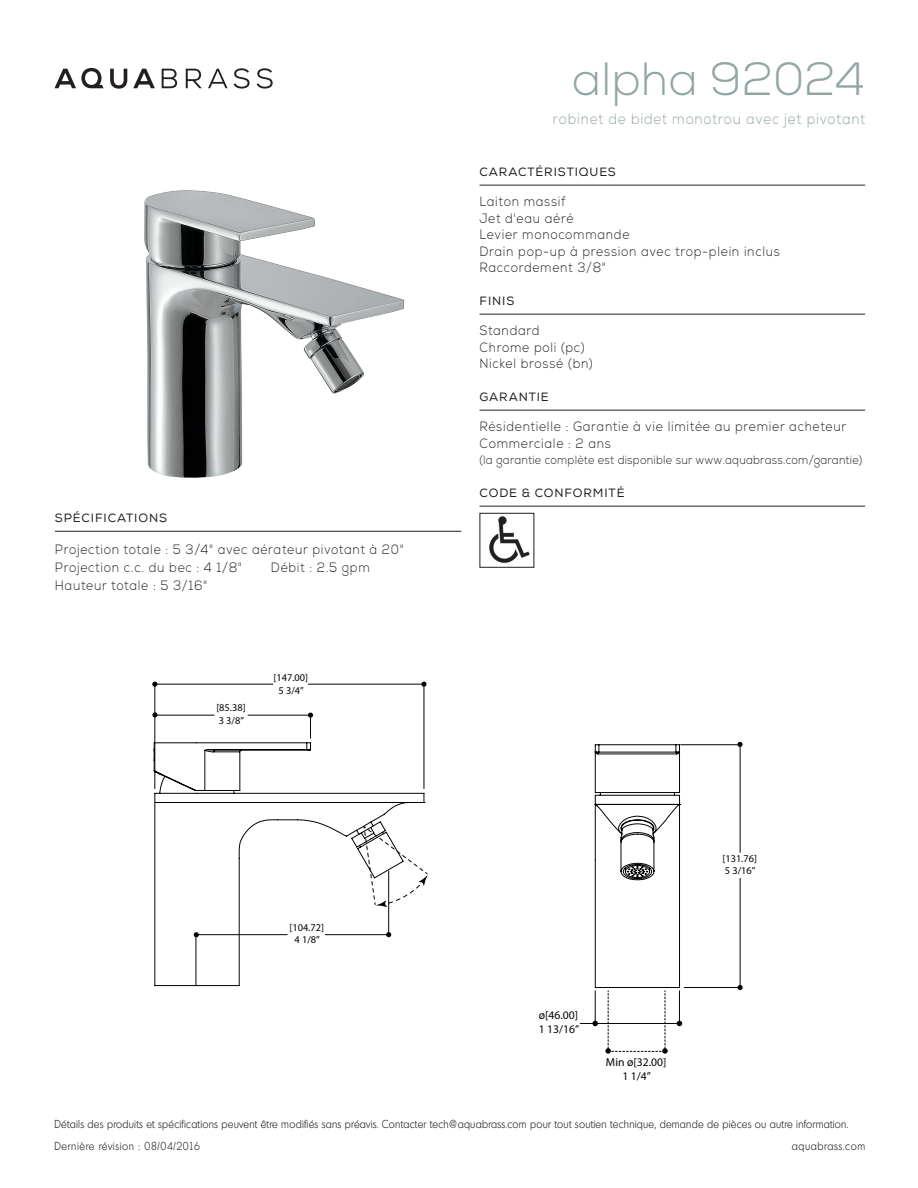
<style>
.page{position:relative;width:918px;height:1188px;background:#fff}
.page>*{position:absolute;margin:0;border:0;box-sizing:border-box;transform-origin:0 0}
.t1{font:300 46.5px "Nexa";color:#91a5a4}
.designer{font:300 15px "Nexa";letter-spacing:.06em;color:#91a5a4;scale:.9 1}
.designer-2{font:300 13.5px "Nexa";letter-spacing:.06em;color:#231f20;scale:.9 1}
.designer-3{font:300 12px "Nexa";letter-spacing:.025em;color:#231f20;scale:.9 1}
.designer-4{font:12px "Nexa";letter-spacing:.075em;color:#231f20}
.t2{font:11.7px/14px "Myriad Pro";color:#040503}
.designer-5{font:300 11.25px "Montreal Serial";letter-spacing:.025em;color:#231f20;scale:.9 1}
.designer-6{font:300 11.25px "Montreal Serial";letter-spacing:.06em;color:#231f20;scale:.9 1}
.t3{font:10.35px/12.5px "Myriad Pro";color:#040503;text-align:center}
</style>
<div class="page">
<img style="left:144px;top:190px;width:260px;height:288px">
<hr style="left:480px;top:185px;width:385px;height:1px;background:#231f20">
<hr style="left:480px;top:314px;width:385px;height:1px;background:#231f20">
<hr style="left:480px;top:410px;width:385px;height:1px;background:#231f20">
<hr style="left:480px;top:506px;width:385px;height:1px;background:#231f20">
<hr style="left:55px;top:531px;width:406px;height:1px;background:#231f20">
<svg style="left:110px;top:69px;width:17px;height:20px"></svg>
<svg style="left:133px;top:69px;width:22px;height:19px"></svg>
<svg style="left:162px;top:69px;width:15px;height:19px"></svg>
<svg style="left:186px;top:69px;width:16px;height:19px"></svg>
<svg style="left:208px;top:69px;width:20px;height:19px"></svg>
<svg style="left:234px;top:68px;width:16px;height:21px"></svg>
<svg style="left:257px;top:68px;width:16px;height:21px"></svg>
<svg style="left:54px;top:68px;width:50px;height:20px"></svg>
<img style="left:489px;top:516px;width:41px;height:47px">
<div style="left:480px;top:513px;width:54px;height:55px;border:1px solid #231f20"></div>
<svg style="left:153px;top:742px;width:528px;height:246px"></svg>
<hr style="left:388px;top:871px;width:1px;height:64px;background:#040503">
<hr style="left:197px;top:934px;width:90px;height:1px;background:#040503">
<hr style="left:325px;top:934px;width:64px;height:1px;background:#040503">
<hr style="left:155px;top:684px;width:1px;height:105px;background:#040503">
<hr style="left:424px;top:684px;width:1px;height:105px;background:#040503">
<hr style="left:155px;top:684px;width:118px;height:1px;background:#040503">
<hr style="left:308px;top:684px;width:116px;height:1px;background:#040503">
<hr style="left:248px;top:715px;width:63px;height:1px;background:#040503">
<hr style="left:155px;top:715px;width:59px;height:1px;background:#040503">
<hr style="left:681px;top:744px;width:59px;height:1px;background:#040503">
<hr style="left:684px;top:987px;width:56px;height:1px;background:#040503">
<hr style="left:740px;top:745px;width:1px;height:108px;background:#040503">
<hr style="left:740px;top:878px;width:1px;height:110px;background:#040503">
<hr style="left:196px;top:935px;width:1px;height:51px;background:#040503">
<svg style="left:194px;top:932px;width:5px;height:5px"></svg>
<svg style="left:386px;top:932px;width:5px;height:5px"></svg>
<svg style="left:152px;top:712px;width:6px;height:5px"></svg>
<svg style="left:152px;top:682px;width:5px;height:5px"></svg>
<svg style="left:308px;top:713px;width:5px;height:25px"></svg>
<svg style="left:421px;top:682px;width:6px;height:5px"></svg>
<svg style="left:738px;top:985px;width:5px;height:5px"></svg>
<svg style="left:737px;top:742px;width:6px;height:5px"></svg>
<hr style="left:580px;top:1023px;width:99px;height:1px;background:#040503">
<hr style="left:679px;top:991px;width:1px;height:32px;background:#040503">
<hr style="left:595px;top:991px;width:1px;height:32px;background:#040503">
<svg style="left:677px;top:1021px;width:5px;height:5px"></svg>
<svg style="left:592px;top:1021px;width:6px;height:5px"></svg>
<svg style="left:605px;top:991px;width:63px;height:63px"></svg>
<svg style="left:363px;top:825px;width:65px;height:82px"></svg>
<p class="designer-4" style="left:55px;top:511px;width:114px">SPÉCIFICATIONS</p>
<p class="designer-2" style="left:55px;top:541px;width:389px">Projection totale : 5 3/4" avec aérateur pivotant à 20"</p>
<p class="designer-2" style="left:55px;top:559px;width:209px">Projection c.c. du bec : 4 1/8"</p>
<p class="designer-2" style="left:271px;top:559px;width:111px">Débit : 2.5 gpm</p>
<p class="designer-2" style="left:55px;top:577px;width:171px">Hauteur totale : 5 3/16"</p>
<p class="t3" style="left:216px;top:701px;width:31px;text-align:left">[85.38]<br>3 3/8”</p>
<p class="t3" style="left:273px;top:671px;width:36px">[147.00]<br>5 3/4”</p>
<p class="t3" style="left:289px;top:921px;width:36px">[104.72]<br>4 1/8”</p>
<p class="t1" style="left:572px;top:52px;width:295px">alpha 92024</p>
<p class="designer" style="left:553px;top:110px;width:348px">robinet de bidet monotrou avec jet pivotant</p>
<p class="designer-4" style="left:480px;top:165px;width:138px">CARACTÉRISTIQUES</p>
<p class="designer-2" style="left:480px;top:194px;width:97px">Laiton massif</p>
<p class="designer-2" style="left:480px;top:210px;width:106px">Jet d'eau aéré</p>
<p class="designer-2" style="left:480px;top:227px;width:168px">Levier monocommande</p>
<p class="designer-2" style="left:480px;top:243px;width:335px">Drain pop-up à pression avec trop-plein inclus</p>
<p class="designer-2" style="left:480px;top:260px;width:142px">Raccordement 3/8"</p>
<p class="designer-4" style="left:480px;top:294px;width:36px">FINIS</p>
<p class="designer-2" style="left:480px;top:323px;width:68px">Standard</p>
<p class="designer-2" style="left:480px;top:339px;width:118px">Chrome poli (pc)</p>
<p class="designer-2" style="left:480px;top:356px;width:127px">Nickel brossé (bn)</p>
<p class="designer-4" style="left:480px;top:390px;width:71px">GARANTIE</p>
<p class="designer-2" style="left:480px;top:419px;width:409px">Résidentielle : Garantie à vie limitée au premier acheteur</p>
<p class="designer-2" style="left:480px;top:435px;width:148px">Commerciale : 2 ans</p>
<p class="designer-3" style="left:480px;top:453px;width:427px">(la garantie complète est disponible sur www.aquabrass.com/garantie)</p>
<p class="designer-4" style="left:480px;top:486px;width:146px">CODE &amp; CONFORMITÉ</p>
<p class="t2" style="left:539px;top:1008px;width:42px">ø[46.00]<br>1 13/16”</p>
<p class="t2" style="left:606px;top:1055px;width:62px;text-align:center">Min ø[32.00]<br>1 1/4”</p>
<p class="t3" style="left:722px;top:852px;width:36px;text-align:left">[131.76]<br>5 3/16”</p>
<p class="designer-5" style="left:54px;top:1117px;width:884px">Détails des produits et spécifications peuvent être modifiés sans préavis. Contacter tech@aquabrass.com pour tout soutien technique, demande de pièces ou autre information.</p>
<p class="designer-6" style="left:54px;top:1139px;width:163px">Dernière révision : 08/04/2016</p>
<p class="designer-6" style="left:792px;top:1139px;width:83px">aquabrass.com</p>
</div>
